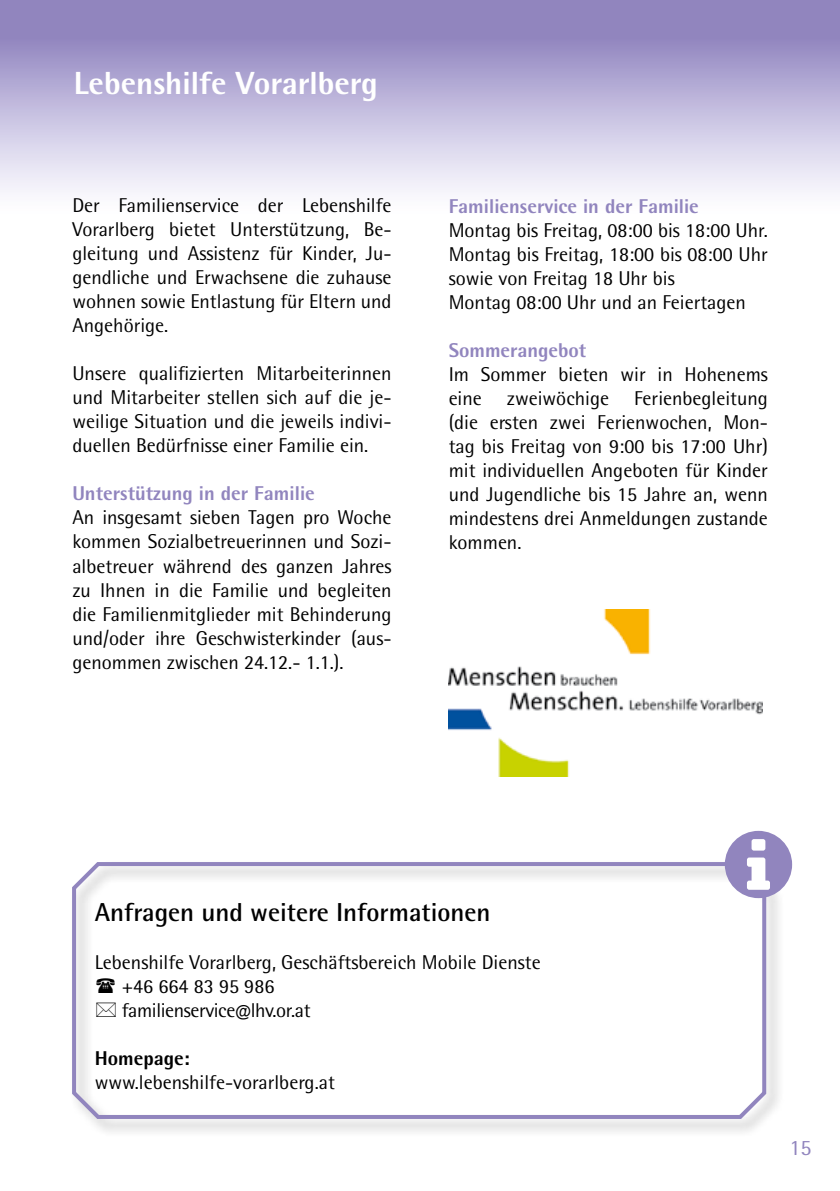
<style>
.page{position:relative;width:840px;height:1191px;background:#fff}
.page>*{position:absolute;margin:0;border:0;box-sizing:border-box;transform-origin:0 0}
.t1{font:800 32px "Rotis Semi Sans Pro";color:#fff}
.t2{font:700 26px "Rotis Semi Sans Pro";color:#000}
.t3{font:22px "Rotis Semi Sans Pro";color:#9185be}
.t4{font:20px/24px "Rotis Semi Sans Pro";color:#000;text-align:justify}
.t5{font:800 20px "Rotis Semi Sans Pro";color:#9185be}
.t6{font:800 20px "Rotis Semi Sans Pro";color:#000}
</style>
<div class="page">
<div style="left:0;top:0;width:839px;height:214px;background:linear-gradient(to bottom,#8274b6,#fff)"></div>
<img style="left:448px;top:609px;width:313px;height:167px">
<div style="left:69px;top:859px;width:715px;height:279px;background:#000;opacity:.3"></div>
<svg style="left:70px;top:859px;width:697px;height:262px"></svg>
<div style="left:724px;top:831px;width:67px;height:67px;background:#9185be;border-radius:50%"></div>
<svg style="left:747px;top:839px;width:22px;height:50px"></svg>
<svg style="left:96px;top:977px;width:19px;height:16px"></svg>
<svg style="left:96px;top:1002px;width:20px;height:15px"></svg>
<h1 class="t1" style="left:74px;top:63px;width:305px">Lebenshilfe Vorarlberg</h1>
<p class="t4" style="left:72px;top:194px;width:320px">Der Familienservice der Lebenshilfe Vorarlberg bietet Unterstützung, Be&shy;gleitung und Assistenz für Kinder, Ju&shy;gendliche und Erwachsene die zuhause wohnen sowie Entlastung für Eltern und Angehörige.</p>
<p class="t4" style="left:72px;top:362px;width:320px">Unsere qualifizierten Mitarbeiterinnen und Mitarbeiter stellen sich auf die je&shy;weilige Situation und die jeweils indivi&shy;duellen Bedürfnisse einer Familie ein.</p>
<p class="t5" style="left:72px;top:481px;width:244px">Unterstützung in der Familie</p>
<p class="t4" style="left:72px;top:506px;width:320px">An insgesamt sieben Tagen pro Woche kommen Sozialbetreuerinnen und Sozi&shy;albetreuer während des ganzen Jahres zu Ihnen in die Familie und begleiten die Familienmitglieder mit Behinderung und/oder ihre Geschwisterkinder (aus&shy;genommen zwischen 24.12.- 1.1.).</p>
<p class="t5" style="left:448px;top:193px;width:252px">Familienservice in der Familie</p>
<p class="t4" style="left:448px;top:218px;width:320px;text-align:left">Montag bis Freitag, 08:00 bis 18:00 Uhr.<br>Montag bis Freitag, 18:00 bis 08:00 Uhr sowie von Freitag 18 Uhr bis<br>Montag 08:00 Uhr und an Feiertagen</p>
<p class="t5" style="left:448px;top:337px;width:139px">Sommerangebot</p>
<p class="t4" style="left:448px;top:362px;width:320px">Im Sommer bieten wir in Hohenems eine zweiwöchige Ferienbegleitung (die ersten zwei Ferienwochen, Mon&shy;tag bis Freitag von 9:00 bis 17:00 Uhr) mit individuellen Angeboten für Kinder und Jugendliche bis 15 Jahre an, wenn mindestens drei Anmeldungen zustande kommen.</p>
<h2 class="t2" style="left:95px;top:896px;width:397px">Anfragen und weitere Informationen</h2>
<p class="t4" style="left:122px;top:950px;width:420px;text-align:left;text-indent:-27px">Lebenshilfe Vorarlberg, Geschäftsbereich Mobile Dienste +46 664 83 95 986<br>familienservice@lhv.or.at</p>
<p class="t6" style="left:95px;top:1045px;width:96px">Homepage:</p>
<p class="t4" style="left:95px;top:1070px;width:241px">www.lebenshilfe-vorarlberg.at</p>
<p class="t3" style="left:789px;top:1134px;width:24px">15</p>
</div>
